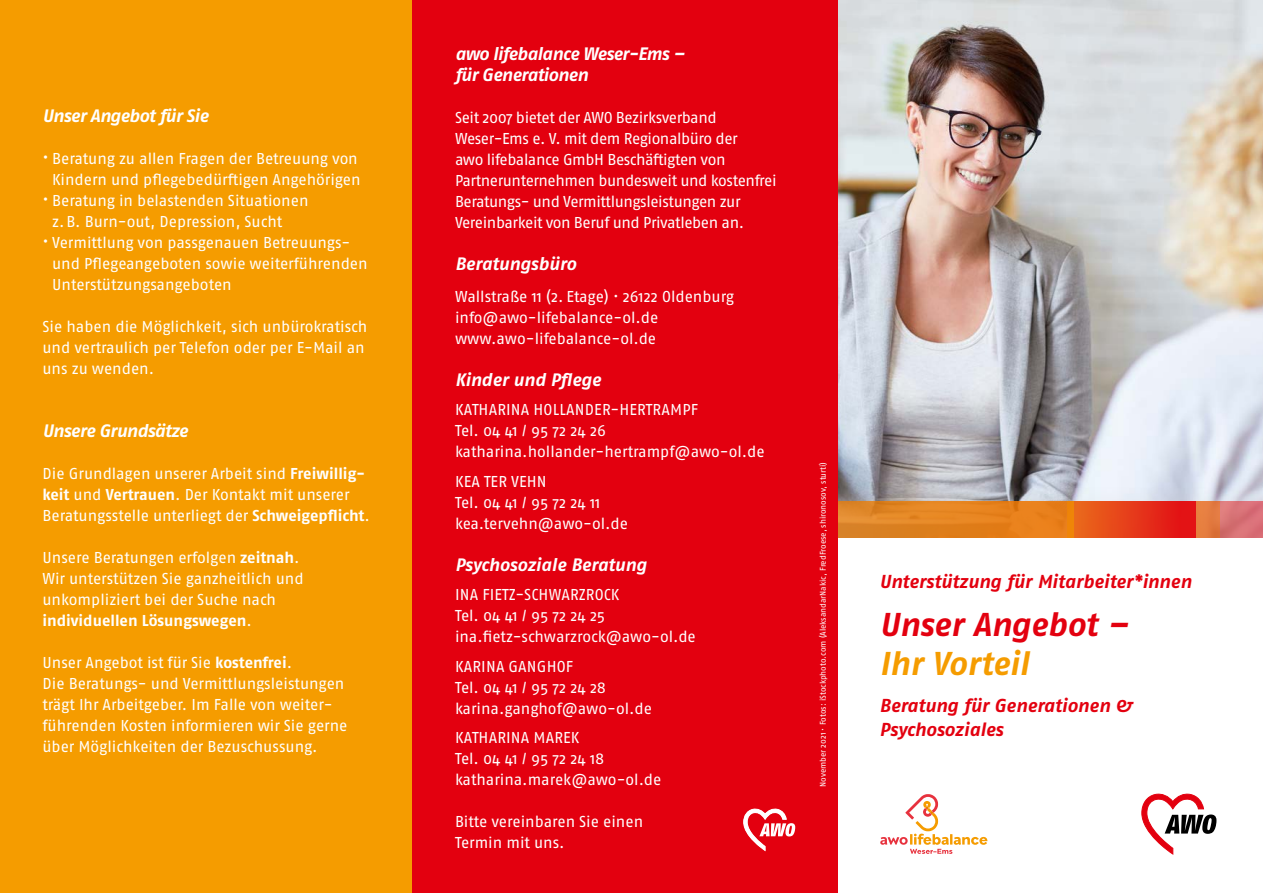
<style>
.page{position:relative;width:1263px;height:893px;background:#fff}
.page>*{position:absolute;margin:0;border:0;box-sizing:border-box;transform-origin:0 0}
.t1{font:italic 700 33px "Fago OT";letter-spacing:-.005em;color:#e3000f}
.t2{font:italic 700 33px "Fago OT";color:#f59c00}
.t3{font:italic 700 18.75px/24px "Fago OT";letter-spacing:-.005em;color:#e3000f}
.t4{font:italic 700 18px/21px "Fago OT";letter-spacing:-.025em;color:#fff}
.t5{font:italic 700 18px "Fago OT";letter-spacing:-.005em;color:#fff}
.t6{font:15.75px/21px "Fago OT";letter-spacing:-.005em;color:#fff}
.t7{font:15.75px/21px "Fago OT";letter-spacing:-.03em;color:#fff}
.t8{font:8.25px "Fago OT";letter-spacing:-.005em;color:#fff}
.s1{font-weight:700}
</style>
<div class="page">
<img style="left:838px;top:0;width:425px;height:502px">
<div style="left:844px;top:502px;width:419px;height:36px;background:linear-gradient(to bottom,#dc767c,#d56d71)"></div>
<svg style="left:838px;top:502px;width:381px;height:36px;fill:#e58120"></svg>
<div style="left:1074px;top:502px;width:121px;height:36px;background:linear-gradient(to right,#ea691c,#e20915)"></div>
<div style="left:1067px;top:502px;width:7px;height:36px;background:#ef8507"></div>
<svg style="left:1142px;top:793px;width:74px;height:61px"></svg>
<svg style="left:880px;top:794px;width:107px;height:60px"></svg>
<div style="left:0;top:0;width:412px;height:893px;background:#f59c00"></div>
<div style="left:412px;top:0;width:426px;height:893px;background:#e3000f"></div>
<svg style="left:744px;top:808px;width:51px;height:42px"></svg>
<p class="t4" style="left:43px;top:105px;width:167px">Unser Angebot für Sie</p>
<p class="t6" style="left:43px;top:148px;width:320px;text-align:right">• Beratung zu allen Fragen der Betreuung von<br>Kindern und pflegebedürftigen Angehörigen</p>
<p class="t6" style="left:52px;top:190px;width:258px;text-indent:-10px">• Beratung in belastenden Situationen z.B. Burn-out, Depression, Sucht</p>
<p class="t6" style="left:52px;top:232px;width:317px;text-indent:-10px">• Vermittlung von passgenauen Betreuungs&shy;und Pflegeangeboten sowie weiterführenden<br>Unterstützungsangeboten</p>
<p class="t6" style="left:43px;top:316px;width:326px">Sie haben die Möglichkeit, sich unbürokratisch und vertraulich per Telefon oder per E-Mail an uns zu wenden.</p>
<p class="t4" style="left:43px;top:420px;width:147px">Unsere Grundsätze</p>
<p class="t6" style="left:43px;top:463px;width:329px">Die Grundlagen unserer Arbeit sind <span class="s1">Freiwillig&shy;keit</span> und <span class="s1">Vertrauen</span>. Der Kontakt mit unserer<br>Beratungsstelle unterliegt der <span class="s1">Schweigepflicht</span>.</p>
<p class="t6" style="left:43px;top:547px;width:263px">Unsere Beratungen erfolgen <span class="s1">zeitnah</span>.<br>Wir unterstützen Sie ganzheitlich und unkompliziert bei der Suche nach <span class="s1">individuellen Lösungswegen</span>.</p>
<p class="t6" style="left:43px;top:652px;width:306px">Unser Angebot ist für Sie <span class="s1">kostenfrei</span>.<br>Die Beratungs- und Vermittlungsleistungen trägt Ihr Arbeitgeber. Im Falle von weiter&shy;führenden Kosten informieren wir Sie gerne über Möglichkeiten der Bezuschussung.</p>
<p class="t4" style="left:455px;top:43px;width:231px">awo lifebalance Weser-Ems – für Generationen</p>
<p class="t7" style="left:455px;top:107px;width:323px">Seit 2007 bietet der AWO Bezirksverband Weser-Ems e. V. mit dem Regionalbüro der<br>awo lifebalance GmbH Beschäfigten von Partnerunternehmen bundesweit und kostenfrei Beratungs- und Vermittlungsleistungen zur Vereinbarkeit von Beruf und Privatleben an.</p>
<p class="t5" style="left:455px;top:253px;width:123px">Beratungsbüro</p>
<p class="t6" style="left:455px;top:286px;width:280px">Wallstraße 11 (2. Etage) · 26122 Oldenburg info@awo-lifebalance-ol.de www.awo-lifebalance-ol.de</p>
<p class="t5" style="left:455px;top:369px;width:147px">Kinder und Pflege</p>
<p class="t6" style="left:455px;top:399px;width:311px">KATHARINA HOLLANDER-HERTRAMPF<br>Tel. 04 41 / 95 72 24 26 katharina.hollander-hertrampf@awo-ol.de</p>
<p class="t6" style="left:455px;top:471px;width:174px">KEA TER VEHN<br>Tel. 04 41 / 95 72 24 11 kea.tervehn@awo-ol.de</p>
<p class="t5" style="left:455px;top:554px;width:193px">Psychosoziale Beratung</p>
<p class="t6" style="left:455px;top:584px;width:242px">INA FIETZ-SCHWARZROCK<br>Tel. 04 41 / 95 72 24 25 ina.fietz-schwarzrock@awo-ol.de</p>
<p class="t6" style="left:455px;top:656px;width:198px">KARINA GANGHOF<br>Tel. 04 41 / 95 72 24 28 karina.ganghof@awo-ol.de</p>
<p class="t6" style="left:455px;top:727px;width:208px">KATHARINA MAREK<br>Tel. 04 41 / 95 72 24 18 katharina.marek@awo-ol.de</p>
<p class="t6" style="left:455px;top:811px;width:190px">Bitte vereinbaren Sie einen<br>Termin mit uns.</p>
<p class="t8" style="left:818px;top:787px;width:326px;rotate:-90deg">November 2021 · Fotos: iStockphoto.com (AleksandarNakic, FredFroese, shironosov, sturti)</p>
<p class="t3" style="left:879px;top:570px;width:313px">Unterstützung für Mitarbeiter*innen</p>
<h1 class="t1" style="left:879px;top:605px;width:250px">Unser Angebot –</h1>
<h1 class="t2" style="left:879px;top:644px;width:151px">Ihr Vorteil</h1>
<p class="t3" style="left:879px;top:693px;width:254px">Beratung für Generationen &amp;<br>Psychosoziales</p>
</div>
